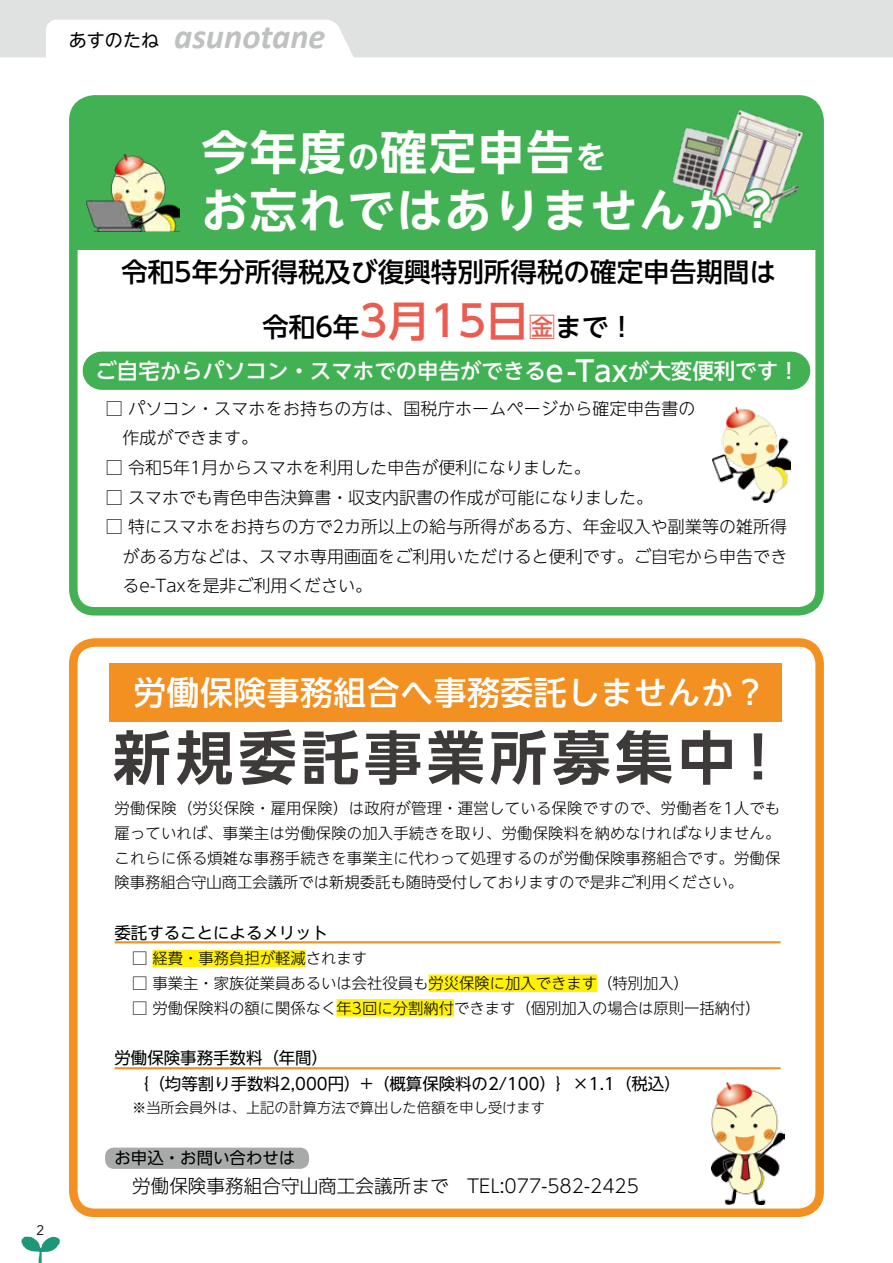
<style>
.page{position:relative;width:893px;height:1263px;background:#fff}
.page>*{position:absolute;margin:0;border:0;box-sizing:border-box;transform-origin:0 0}
.t1{font:700 57.75px "UD Shin Go NT Pro De";letter-spacing:.085em;color:#3e3a39}
.t2{font:700 46.8px/58.3px "UD Shin Go NT Pro De";letter-spacing:.04em;color:#fff}
.t3{font:italic 700 34.5px "Calibri";color:#bfc0c0}
.t4{font:500 32.7px "UD Shin Go NT Pro";letter-spacing:.02em;color:#fff}
.t5{font:500 26.55px/54.8px "UD Shin Go NT Pro";color:#000;text-align:center}
.t6{font:500 21.45px "UD Shin Go NT Pro";color:#fff}
.t7{font:300 18.6px "UD Shin Go NT Pro";color:#000}
.t8{font:300 16.95px/29.5px "UD Shin Go NT Pro";color:#000}
.t9{font:16.5px/26.5px "UD Shin Go NT Pro";color:#000}
.t10{font:300 15.3px/24.6px "UD Shin Go NT Pro";color:#000;text-align:justify}
.t11{font:300 14.25px "UD Shin Go NT Pro";color:#000}
.t12{font:13.8px "Avenir";color:#000}
.s1{font-family:"UD Shin M Go Pro";font-weight:400;font-style:normal;font-size:18px;color:#000}
.s2{font-size:31.95px}
.s3{font-size:42.45px;color:#eb5c50}
.s4{color:#eb5c50}
.s5{font-size:28.65px}
</style>
<div class="page">
<svg style="left:21px;top:1236px;width:39px;height:27px"></svg>
<svg style="left:0;top:0;width:893px;height:57px;fill:#e0e1e1"></svg>
<div style="left:69px;top:638px;width:755px;height:579px;border:9px solid #f29021;border-radius:21px"></div>
<div style="left:73px;top:99px;width:747px;height:150px;background:#42b153"></div>
<div style="left:69px;top:95px;width:755px;height:520px;border:9px solid #42b153;border-radius:21px"></div>
<img style="left:86px;top:155px;width:94px;height:76px">
<img style="left:655px;top:95px;width:169px;height:144px">
<svg style="left:655px;top:125px;width:119px;height:112px"></svg>
<div style="left:102px;top:352px;width:689px;height:38px;background:#42b153"></div>
<img style="left:713px;top:407px;width:78px;height:95px">
<div style="left:109px;top:663px;width:673px;height:59px;background:#f29021"></div>
<hr style="left:115px;top:941px;width:665px;height:2px;background:#f29021">
<hr style="left:115px;top:1067px;width:665px;height:2px;background:#f29021">
<img style="left:712px;top:1082px;width:73px;height:122px">
<div style="left:105px;top:1147px;width:204px;height:22px;background:#a8a9a9;border-radius:9px"></div>
<div style="left:153px;top:950px;width:153px;height:17px;background:#fff100"></div>
<div style="left:429px;top:974px;width:168px;height:18px;background:#fff100"></div>
<div style="left:337px;top:999px;width:117px;height:17px;background:#fff100"></div>
<h3 class="t3" style="left:69px;top:15px;width:258px"><span class="s1">あすのたね</span> asunotane</h3>
<h2 class="t2" style="left:201px;top:122px;width:581px">今年度<span class="s2">の</span>確定申告<span class="s2">を<br></span>お忘れではありませんか？</h2>
<h3 class="t5" style="left:121px;top:244px;width:656px">令和5年分所得税及び復興特別所得税の確定申告期間は令和6年<span class="s3">3月15日</span><span class="s4">金</span>まで！</h3>
<h3 class="t6" style="left:95px;top:353px;width:706px">ご自宅からパソコン・スマホでの申告ができる<span class="s5">e-Tax</span>が大変便利です！</h3>
<p class="t8" style="left:123px;top:393px;width:574px;text-indent:-17px">□ パソコン・スマホをお持ちの方は、国税庁ホームページから確定申告書の作成ができます。</p>
<p class="t8" style="left:106px;top:452px;width:486px">□ 令和5年1月からスマホを利用した申告が便利になりました。</p>
<p class="t8" style="left:106px;top:482px;width:549px">□ スマホでも青色申告決算書・収支内訳書の作成が可能になりました。</p>
<p class="t8" style="left:123px;top:511px;width:666px;text-align:justify;text-indent:-17px">□ 特にスマホをお持ちの方で2カ所以上の給与所得がある方、年金収入や副業等の雑所得がある方などは、スマホ専用画面をご利用いただけると便利です。ご自宅から申告できるe-Taxを是非ご利用ください。</p>
<p class="t12" style="left:37px;top:1222px;width:9px">2</p>
<h3 class="t4" style="left:133px;top:666px;width:635px">労働保険事務組合へ事務委託しませんか？</h3>
<h1 class="t1" style="left:113px;top:711px;width:675px">新規委託事業所募集中！</h1>
<p class="t10" style="left:115px;top:796px;width:667px">労働保険（労災保険・雇用保険）は政府が管理・運営している保険ですので、労働者を1人でも雇っていれば、事業主は労働保険の加入手続きを取り、労働保険料を納めなければなりません。これらに係る煩雑な事務手続きを事業主に代わって処理するのが労働保険事務組合です。労働保険事務組合守山商工会議所では新規委託も随時受付しておりますので是非ご利用ください。</p>
<p class="t9" style="left:115px;top:919px;width:215px">委託することによるメリット</p>
<p class="t10" style="left:132px;top:945px;width:237px">□ 経費・事務負担が軽減されます</p>
<p class="t10" style="left:132px;top:970px;width:559px">□ 事業主・家族従業員あるいは会社役員も労災保険に加入できます（特別加入）</p>
<p class="t10" style="left:132px;top:995px;width:630px">□ 労働保険料の額に関係なく年3回に分割納付できます（個別加入の場合は原則一括納付）</p>
<p class="t9" style="left:132px;top:1044px;width:550px;text-indent:-18px">労働保険事務手数料（年間）<br>｛（均等割り手数料2,000円）+（概算保険料の2/100）｝×1.1（税込）</p>
<p class="t11" style="left:132px;top:1096px;width:414px">※当所会員外は、上記の計算方法で算出した倍額を申し受けます</p>
<p class="t9" style="left:115px;top:1144px;width:182px">お申込・お問い合わせは</p>
<p class="t7" style="left:132px;top:1171px;width:509px">労働保険事務組合守山商工会議所まで　TEL:077-582-2425</p>
</div>
